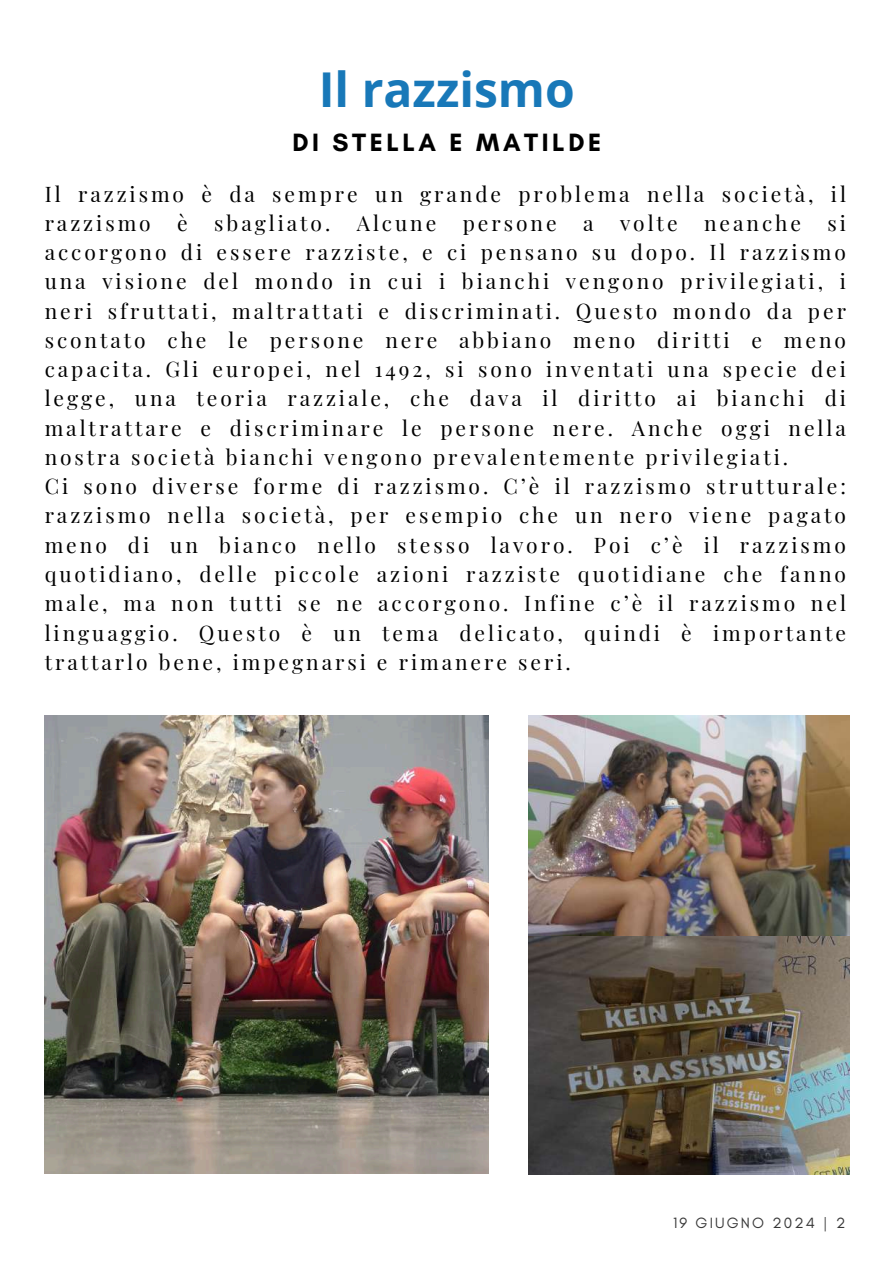
<style>
.page{position:relative;width:894px;height:1264px;background:#fff}
.page>*{position:absolute;margin:0;border:0;box-sizing:border-box;transform-origin:0 0}
.t1{font:700 48px "Open Sans";color:#1878b8}
.t2{font:700 25.5px "Glacial Indifference";letter-spacing:.14em;color:#000}
.t3{font:21px/29.2px "Playfair Display";letter-spacing:.14em;color:#000}
.t4{font:15.15px "Glacial Indifference";letter-spacing:.14em;color:#373737}
</style>
<div class="page">
<img style="left:45px;top:715px;width:443px;height:458px">
<img style="left:528px;top:715px;width:321px;height:221px">
<img style="left:528px;top:936px;width:321px;height:238px">
<h1 class="t1" style="left:318px;top:55px;width:257px">Il razzismo</h1>
<p class="t2" style="left:292px;top:126px;width:310px">DI STELLA E MATILDE</p>
<p class="t3" style="left:45px;top:178px;width:802px">Il razzismo è da sempre un grande problema nella società, il razzismo</p>
<p class="t3" style="left:177px;top:207px;width:12px">è</p>
<p class="t3" style="left:214px;top:207px;width:118px">sbagliato.</p>
<p class="t3" style="left:357px;top:207px;width:81px">Alcune</p>
<p class="t3" style="left:462px;top:207px;width:95px">persone</p>
<p class="t3" style="left:583px;top:207px;width:12px">a</p>
<p class="t3" style="left:620px;top:207px;width:59px">volte</p>
<p class="t3" style="left:704px;top:207px;width:98px">neanche</p>
<p class="t3" style="left:45px;top:207px;width:802px;text-indent:782px">si accorgono di essere razziste, e ci pensano su dopo. Il razzismo una visione del mondo in cui i bianchi vengono privilegiati, i neri sfruttati, maltrattati e discriminati. Questo mondo da per scontato che le persone nere abbiano meno diritti e meno capacita. Gli europei, nel 1492, si sono inventati una specie dei legge, una teoria razziale, che dava il diritto ai bianchi di maltrattare e discriminare le persone nere. Anche oggi nella nostra società bianchi vengono prevalentemente privilegiati.<br>Ci sono diverse forme di razzismo. C’è il razzismo strutturale: razzismo nella società, per esempio che un nero viene pagato meno di un bianco nello stesso lavoro. Poi c’è il razzismo quotidiano, delle piccole azioni razziste quotidiane che fanno male, ma non tutti se ne accorgono. Infine c’è il razzismo nel linguaggio. Questo è un tema delicato, quindi è importante trattarlo bene, impegnarsi e rimanere seri.</p>
<p class="t4" style="left:672px;top:1213px;width:174px">19 GIUGNO 2024 | 2</p>
</div>
